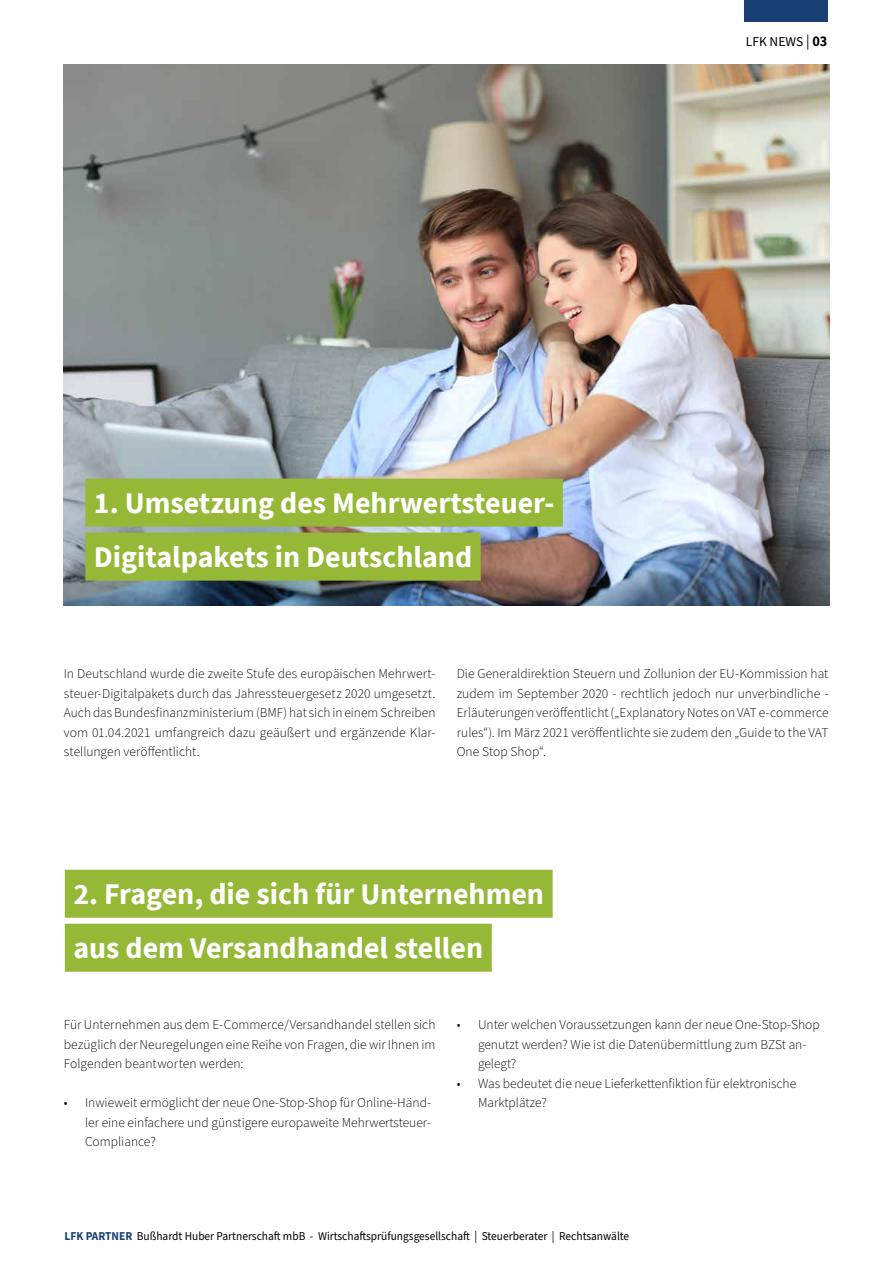
<style>
.page{position:relative;width:893px;height:1263px;background:#fff}
.page>*{position:absolute;margin:0;border:0;box-sizing:border-box;transform-origin:0 0}
.t1{font:700 30px/54px "Source Sans Pro";color:#fff}
.t2{font:300 13.5px/19.5px "Source Sans Pro";color:#000;text-align:justify}
.t3{font:13.5px "Source Sans Pro";color:#000}
.t4{font:12px "Source Sans Pro";color:#000;scale:.95 1}
.s1{font-size:15px}
.s2{font-weight:700;font-size:15px}
.s3{font-weight:700;color:#184074}
</style>
<div class="page">
<div style="left:744px;top:0;width:83px;height:21px;background:#184074"></div>
<img style="left:64px;top:64px;width:765px;height:542px">
<div style="left:85px;top:479px;width:478px;height:48px;background:#95b837"></div>
<div style="left:85px;top:533px;width:396px;height:48px;background:#95b837"></div>
<div style="left:65px;top:870px;width:488px;height:48px;background:#95b837"></div>
<div style="left:65px;top:924px;width:427px;height:48px;background:#95b837"></div>
<h1 class="t1" style="left:94px;top:475px;width:462px">1. Umsetzung des Mehrwertsteuer-<br>Digitalpakets in Deutschland</h1>
<p class="t3" style="left:746px;top:32px;width:83px">LFK NEWS <span class="s1">|</span> <span class="s2">03</span></p>
<p class="t2" style="left:64px;top:664px;width:373px">In Deutschland wurde die zweite Stufe des europäischen Mehrwert&shy;steuer-Digitalpakets durch das Jahressteuergesetz 2020 umgesetzt.<br>Auch das Bundesfinanzministerium (BMF) hat sich in einem Schreiben vom 01.04.2021 umfangreich dazu geäußert und ergänzende Klar&shy;stellungen veröffentlicht.</p>
<p class="t2" style="left:457px;top:664px;width:373px">Die Generaldirektion Steuern und Zollunion der EU-Kommission hat zudem im September 2020 - rechtlich jedoch nur unverbindliche - Erläuterungen veröffentlicht („Explanatory Notes on VAT e-commerce rules“). Im März 2021 veröffentlichte sie zudem den „Guide to the VAT One Stop Shop“.</p>
<h1 class="t1" style="left:73px;top:866px;width:472px">2. Fragen, die sich für Unternehmen aus dem Versandhandel stellen</h1>
<p class="t2" style="left:64px;top:1015px;width:373px">Für Unternehmen aus dem E-Commerce/Versandhandel stellen sich bezüglich der Neuregelungen eine Reihe von Fragen, die wir Ihnen im Folgenden beantworten werden:</p>
<p class="t2" style="left:85px;top:1093px;width:347px;text-indent:-21px">• Inwieweit ermöglicht der neue One-Stop-Shop für Online-Händ&shy;ler eine einfachere und günstigere europaweite Mehrwertsteuer-Compliance?</p>
<p class="t2" style="left:478px;top:1015px;width:343px;text-align:left;text-indent:-21px">• Unter welchen Voraussetzungen kann der neue One-Stop-Shop genutzt werden? Wie ist die Datenübermittlung zum BZSt an&shy;gelegt?</p>
<p class="t2" style="left:478px;top:1074px;width:320px;text-indent:-21px">• Was bedeutet die neue Lieferkettenfiktion für elektronische<br>Marktplätze?</p>
<p class="t4" style="left:65px;top:1227px;width:596px"><span class="s3">LFK PARTNER</span> Bußhardt Huber Partnerschaft mbB - Wirtschaftsprüfungsgesellschaft | Steuerberater | Rechtsanwälte</p>
</div>
